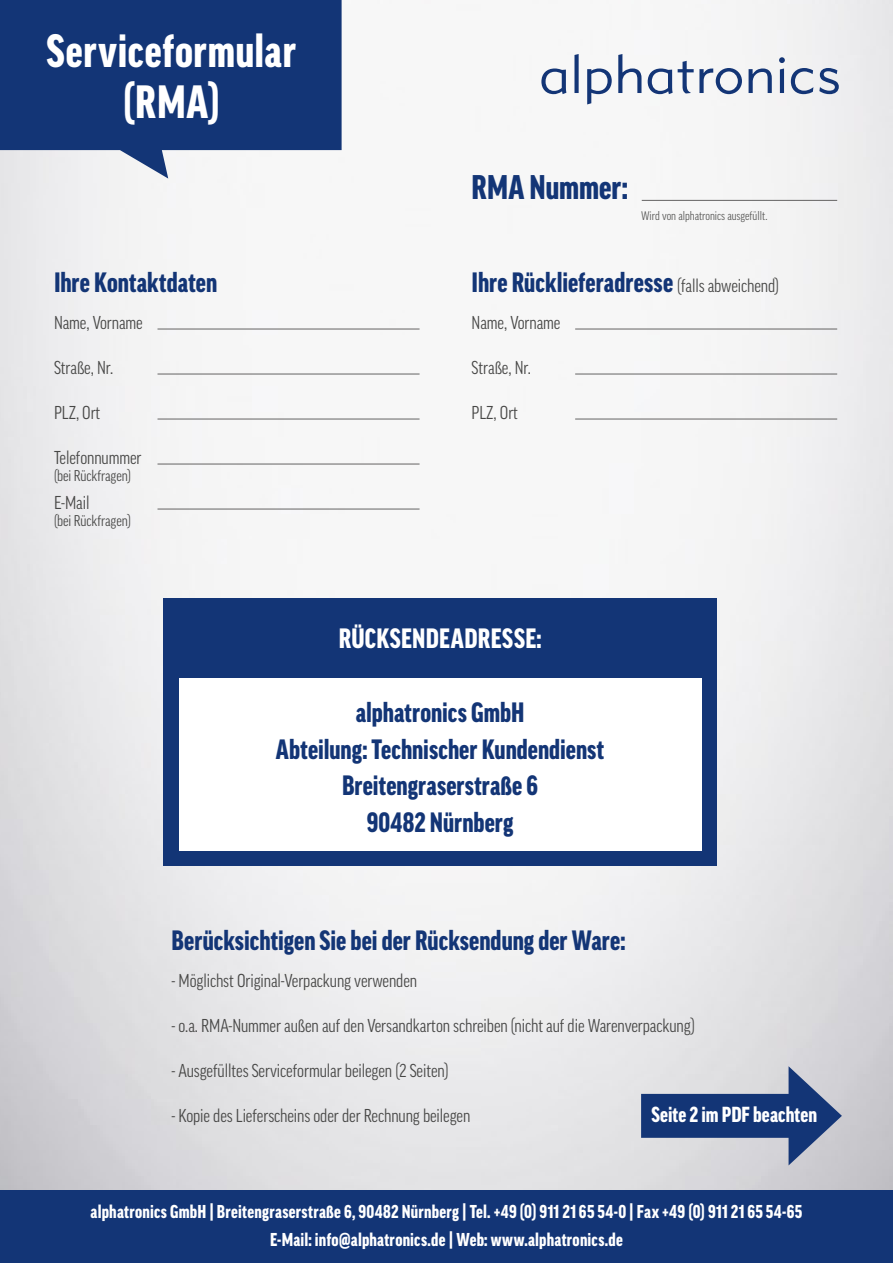
<style>
.page{position:relative;width:893px;height:1263px;background:#fff}
.page>*{position:absolute;margin:0;border:0;box-sizing:border-box;transform-origin:0 0}
.t1{font:900 condensed 45px/51px "Good Pro";letter-spacing:.02em;color:#fff;text-align:center}
.t2{font:900 condensed 33px "Good Pro";color:#133576}
.t3{font:900 condensed 27px/36.8px "Good Pro";color:#133576;text-align:center}
.t4{font:900 condensed 27px "Good Pro";letter-spacing:.015em;color:#fff}
.t5{font:900 condensed 21px "Good Pro";letter-spacing:.005em;color:#fff}
.t6{font:condensed 18px "Good Pro";letter-spacing:-.005em;color:#474746}
.t7{font:900 condensed 18px/28.5px "Good Pro";letter-spacing:.015em;color:#fff;text-align:center}
.t8{font:condensed 15px "Good Pro";letter-spacing:-.005em;color:#474746}
.t9{font:condensed 12px "Good Pro";color:#575756}
.s1{font-weight:400;font-size:18px;color:#474746}
</style>
<div class="page">
<img style="left:0;top:0;width:893px;height:1191px">
<div style="left:0;top:1191px;width:893px;height:72px;background:#133576"></div>
<svg style="left:0;top:0;width:342px;height:179px;background:#345188"></svg>
<svg style="left:541px;top:68px;width:25px;height:26px"></svg>
<svg style="left:574px;top:54px;width:5px;height:39px"></svg>
<svg style="left:587px;top:68px;width:25px;height:36px"></svg>
<svg style="left:618px;top:54px;width:23px;height:39px"></svg>
<svg style="left:648px;top:61px;width:94px;height:33px"></svg>
<svg style="left:749px;top:68px;width:23px;height:25px"></svg>
<svg style="left:779px;top:57px;width:6px;height:36px"></svg>
<svg style="left:791px;top:68px;width:22px;height:26px"></svg>
<svg style="left:819px;top:68px;width:20px;height:26px"></svg>
<hr style="left:158px;top:329px;width:262px;height:1px;background:#646363">
<hr style="left:158px;top:374px;width:262px;height:1px;background:#646363">
<hr style="left:158px;top:419px;width:262px;height:1px;background:#646363">
<hr style="left:158px;top:464px;width:262px;height:1px;background:#646363">
<hr style="left:158px;top:509px;width:262px;height:1px;background:#646363">
<hr style="left:575px;top:329px;width:262px;height:1px;background:#646363">
<hr style="left:575px;top:374px;width:262px;height:1px;background:#646363">
<hr style="left:575px;top:419px;width:262px;height:1px;background:#646363">
<div style="left:163px;top:598px;width:554px;height:268px;background:#133576"></div>
<div style="left:179px;top:679px;width:522px;height:172px;background:#fff"></div>
<div style="left:641px;top:1094px;width:164px;height:44px;background:#133576"></div>
<svg style="left:789px;top:1066px;width:53px;height:99px;background:#7182a4"></svg>
<hr style="left:642px;top:200px;width:195px;height:1px;background:#646363">
<h1 class="t1" style="left:47px;top:26px;width:251px">Serviceformular (RMA)</h1>
<h3 class="t3" style="left:54px;top:264px;width:165px">Ihre Kontaktdaten</h3>
<p class="t6" style="left:54px;top:313px;width:90px">Name, Vorname</p>
<p class="t6" style="left:54px;top:358px;width:61px">Straße, Nr.</p>
<p class="t6" style="left:54px;top:403px;width:48px">PLZ, Ort</p>
<p class="t6" style="left:54px;top:448px;width:89px">Telefonnummer</p>
<p class="t6" style="left:54px;top:493px;width:37px">E-Mail</p>
<p class="t8" style="left:54px;top:467px;width:78px">(bei Rückfragen)</p>
<p class="t8" style="left:54px;top:512px;width:78px">(bei Rückfragen)</p>
<h2 class="t2" style="left:472px;top:169px;width:158px">RMA Nummer:</h2>
<p class="t9" style="left:641px;top:209px;width:128px">Wird von alphatronics ausgefüllt.</p>
<h3 class="t3" style="left:472px;top:264px;width:309px">Ihre Rücklieferadresse <span class="s1">(falls abweichend)</span></h3>
<p class="t6" style="left:472px;top:313px;width:90px">Name, Vorname</p>
<p class="t6" style="left:472px;top:358px;width:61px">Straße, Nr.</p>
<p class="t6" style="left:472px;top:403px;width:48px">PLZ, Ort</p>
<h3 class="t4" style="left:339px;top:624px;width:204px">RÜCKSENDEADRESSE:</h3>
<h3 class="t3" style="left:276px;top:694px;width:330px">alphatronics GmbH<br>Abteilung: Technischer Kundendienst<br>Breitengraserstraße 6<br>90482 Nürnberg</h3>
<h3 class="t3" style="left:171px;top:922px;width:456px">Berücksichtigen Sie bei der Rücksendung der Ware:</h3>
<p class="t6" style="left:171px;top:970px;width:247px">- Möglichst Original-Verpackung verwenden</p>
<p class="t6" style="left:171px;top:1015px;width:525px">- o.a. RMA-Nummer außen auf den Versandkarton schreiben (nicht auf die Warenverpackung)</p>
<p class="t6" style="left:171px;top:1060px;width:279px">- Ausgefülltes Serviceformular beilegen (2 Seiten)</p>
<p class="t6" style="left:171px;top:1105px;width:300px">- Kopie des Lieferscheins oder der Rechnung beilegen</p>
<p class="t5" style="left:651px;top:1103px;width:167px">Seite 2 im PDF beachten</p>
<p class="t7" style="left:91px;top:1197px;width:713px">alphatronics GmbH | Breitengraserstraße 6, 90482 Nürnberg | Tel. +49 (0) 911 21 65 54-0 | Fax +49 (0) 911 21 65 54-65<br>E-Mail: info@alphatronics.de | Web: www.alphatronics.de</p>
</div>
